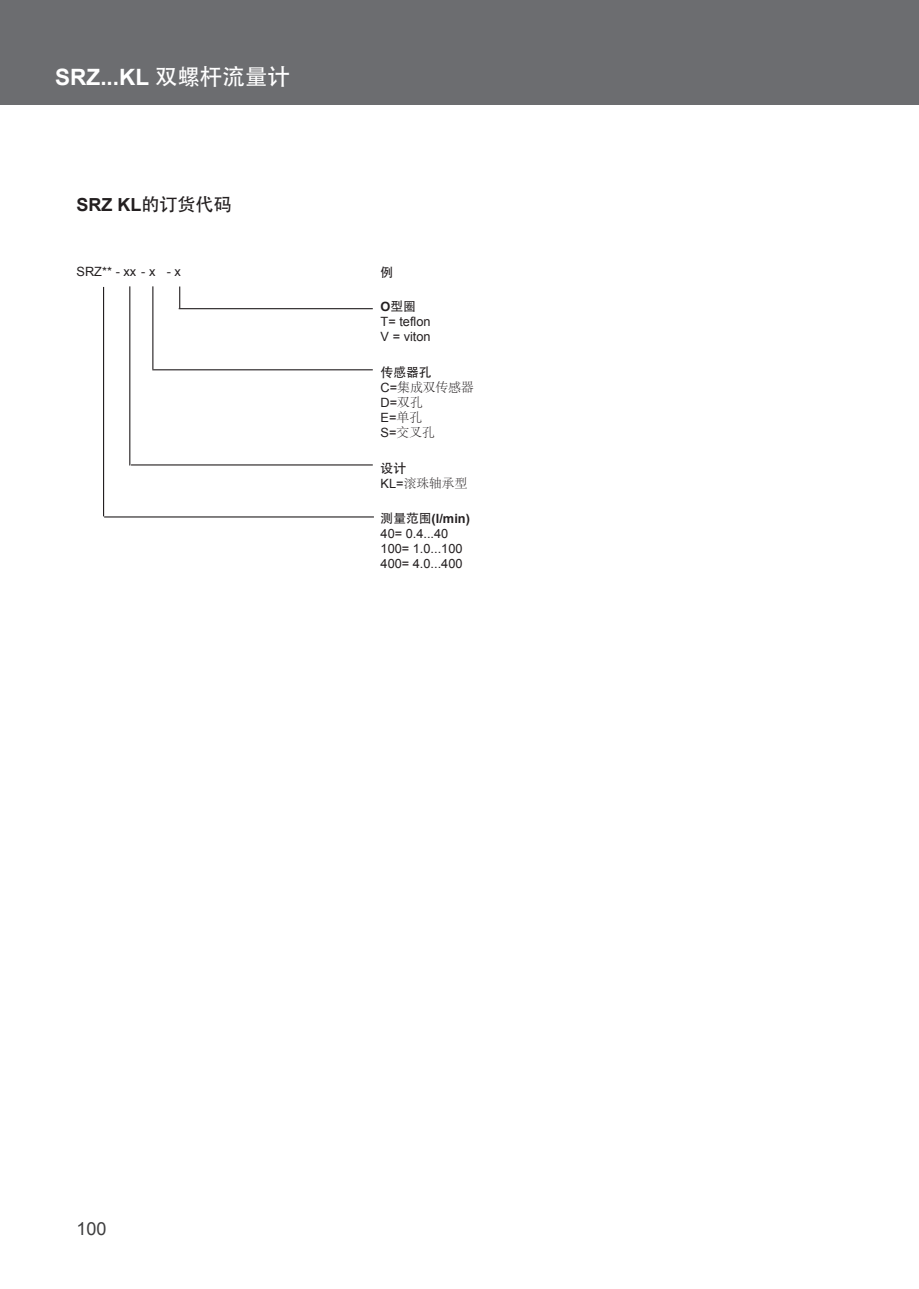
<style>
.page{position:relative;width:919px;height:1289px;background:#fff}
.page>*{position:absolute;margin:0;border:0;box-sizing:border-box;transform-origin:0 0}
.t1{font:700 22.5px "Arial";color:#fff}
.t2{font:700 18px "Arial";color:#231f20}
.t3{font:18px "Arial";color:#3e3e3f}
.t4{font:12.75px/15px "Arial";color:#231f20}
.t5{font:300 12.75px "Adobe Song Std";color:#231f20}
.t6{font:12.75px "Adobe Heiti Std";color:#231f20}
.s1{font-family:"Adobe Heiti Std";font-weight:400}
.s2{font-family:"Arial";font-weight:700}
.s3{font-family:"Arial";font-weight:400}
.s4{font-family:"Adobe Song Std";font-weight:300}
.s5{font-family:"Adobe Heiti Std"}
.s6{font-weight:700}
</style>
<div class="page">
<div style="left:0;top:0;width:918px;height:105px;background:#6c6d70"></div>
<svg style="left:179px;top:286px;width:1px;height:22px"></svg>
<hr style="left:179px;top:308px;width:194px;height:1px;background:#231f20">
<hr style="left:152px;top:286px;width:1px;height:83px;background:#231f20">
<hr style="left:152px;top:369px;width:221px;height:1px;background:#231f20">
<hr style="left:131px;top:464px;width:242px;height:1px;background:#231f20">
<hr style="left:103px;top:287px;width:1px;height:229px;background:#231f20">
<hr style="left:104px;top:516px;width:270px;height:1px;background:#231f20">
<hr style="left:129px;top:286px;width:1px;height:179px;background:#231f20">
<h1 class="t1" style="left:55px;top:62px;width:236px">SRZ...KL <span class="s1">双螺杆流量计</span></h1>
<h2 class="t2" style="left:77px;top:193px;width:156px">SRZ KL<span class="s1">的订货代码</span></h2>
<p class="t4" style="left:77px;top:264px;width:106px">SRZ** - xx - x - x</p>
<p class="t6" style="left:380px;top:265px;width:14px">例</p>
<p class="t6" style="left:380px;top:299px;width:37px"><span class="s2">O</span>型圈</p>
<p class="t4" style="left:380px;top:314px;width:51px">T= teflon<br>V = viton</p>
<p class="t6" style="left:380px;top:365px;width:52px">传感器孔</p>
<p class="t5" style="left:380px;top:380px;width:95px"><span class="s3">C=</span>集成双传感器</p>
<p class="t4" style="left:380px;top:395px;width:44px">D=<span class="s4">双孔<br></span>E=<span class="s4">单孔</span></p>
<p class="t5" style="left:380px;top:425px;width:56px"><span class="s3">S=</span>交叉孔</p>
<p class="t6" style="left:380px;top:460px;width:27px">设计</p>
<p class="t5" style="left:380px;top:476px;width:88px"><span class="s3">KL=</span>滚珠轴承型</p>
<p class="t4" style="left:380px;top:511px;width:91px"><span class="s5">测量范围</span><span class="s6">(l/min)<br></span>40= 0.4...40<br>100= 1.0...100<br>400= 4.0...400</p>
<h2 class="t3" style="left:77px;top:1217px;width:32px">100</h2>
</div>
